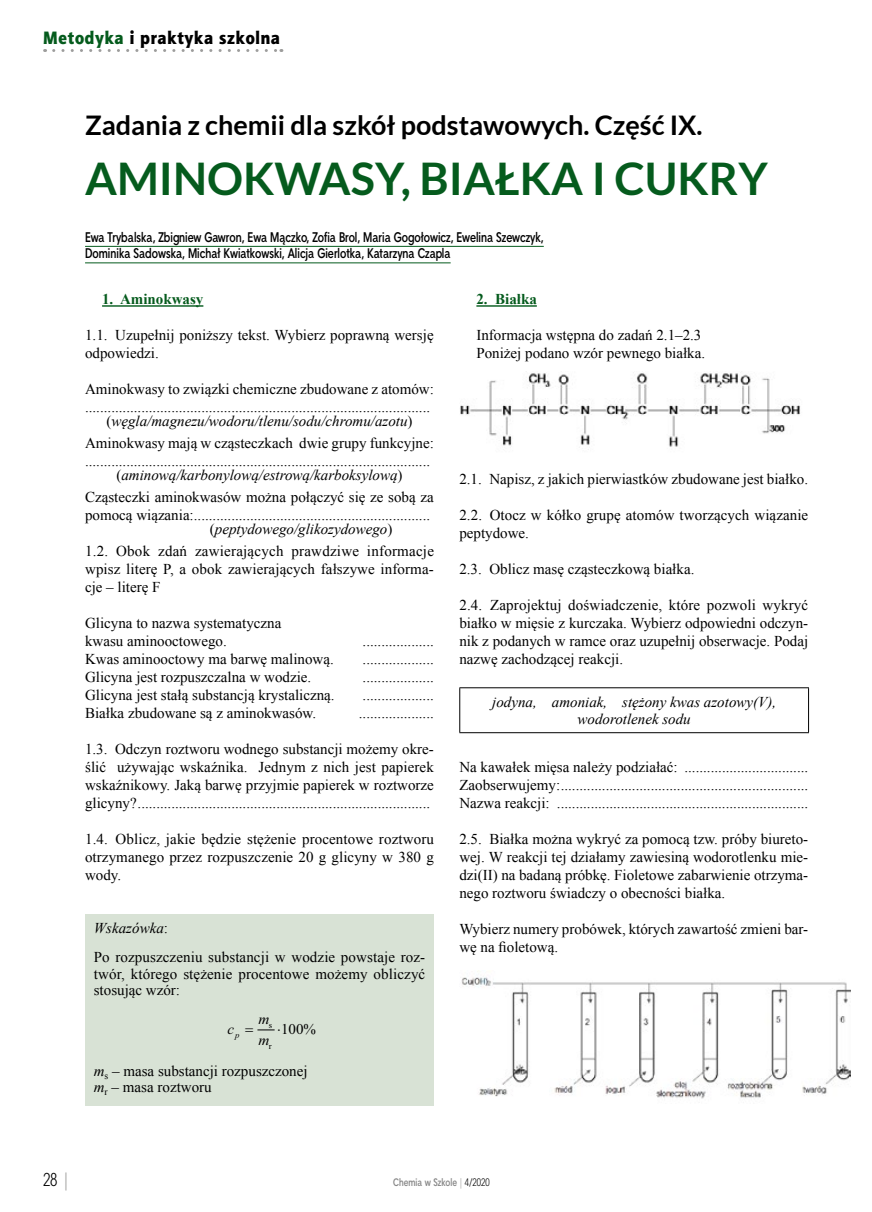
<style>
.page{position:relative;width:872px;height:1212px;background:#fff}
.page>*{position:absolute;margin:0;border:0;box-sizing:border-box;transform-origin:0 0}
.Title_zielony{font:700 45px "Lato";color:#055b1d}
.Title_zielony-2{font:700 27px "Lato";color:#000}
.t1{font:18px "Aerton Cnd EFN Black";letter-spacing:.04em;color:#000;scale:1.1 1}
.t2{font:18px "Straight Cnd EFN";color:#000}
.TXT__bez_wciecia{font:15px/18px "Times New Roman";color:#000}
.TXT__bez_wciecia-2{font:italic 15px/21.8px "Times New Roman";color:#000}
.TXT{font:15px "Times New Roman";color:#000}
.ZADANIE__metodyka{font:700 15px "Times New Roman";color:#055b1d}
.autor_zielony{font:700 13.5px "Straight Cnd EFN";color:#000}
.t3{font:700 10.5px "Straight Cnd EFN";color:#878787}
.t4{font:8.7px "Times New Roman";color:#000}
.t5{font:italic 8.7px "Times New Roman";color:#000}
.s1{color:#055b1d}
.s2{font-style:normal}
.s3{font-style:italic}
.s4{color:#9d9d9c}
.s5{font-weight:400;color:#9d9d9c}
.s6{font-weight:400;color:#000}
</style>
<div class="page">
<svg style="left:54px;top:49px;width:228px;height:3px"></svg>
<hr style="left:102px;top:305px;width:101px;height:2px;background:#055b1d">
<div style="left:85px;top:914px;width:349px;height:191px;background:#d8e2d5"></div>
<hr style="left:476px;top:305px;width:61px;height:2px;background:#055b1d">
<img style="left:460px;top:372px;width:340px;height:78px">
<hr style="left:459px;top:687px;width:350px;height:1px;background:#000">
<hr style="left:459px;top:688px;width:1px;height:44px;background:#000">
<hr style="left:808px;top:688px;width:1px;height:44px;background:#000">
<hr style="left:459px;top:732px;width:350px;height:1px;background:#000">
<img style="left:461px;top:970px;width:389px;height:129px">
<hr style="left:85px;top:246px;width:459px;height:1px;background:#055b1d">
<hr style="left:85px;top:262px;width:365px;height:1px;background:#055b1d">
<svg style="left:257px;top:1029px;width:18px;height:2px"></svg>
<p class="t1" style="left:43px;top:26px;width:217px"><span class="s1">Metodyka</span> i praktyka szkolna</p>
<p class="Title_zielony-2" style="left:85px;top:110px;width:619px">Zadania z chemii dla szkół podstawowych. Część IX.</p>
<p class="Title_zielony" style="left:85px;top:153px;width:684px">AMINOKWASY, BIAŁKA I CUKRY</p>
<p class="autor_zielony" style="left:85px;top:229px;width:460px">Ewa Trybalska, Zbigniew Gawron, Ewa Mączko, Zofia Brol, Maria Gogołowicz, Ewelina Szewczyk,</p>
<p class="autor_zielony" style="left:85px;top:245px;width:367px">Dominika Sadowska, Michał Kwiatkowski, Alicja Gierlotka, Katarzyna Czapla</p>
<p class="ZADANIE__metodyka" style="left:102px;top:288px;width:103px">1. Aminokwasy</p>
<p class="TXT__bez_wciecia" style="left:85px;top:326px;width:350px">1.1. Uzupełnij poniższy tekst. Wybierz poprawną wersję odpowiedzi.</p>
<p class="TXT__bez_wciecia" style="left:85px;top:380px;width:350px">Aminokwasy to związki chemiczne zbudowane z atomów: ............................................................................................</p>
<p class="TXT__bez_wciecia-2" style="left:106px;top:410px;width:308px"><span class="s2">(</span>węgla/magnezu/wodoru/tlenu/sodu/chromu/azotu<span class="s2">)</span></p>
<p class="TXT__bez_wciecia" style="left:85px;top:434px;width:350px">Aminokwasy mają w cząsteczkach dwie grupy funkcyjne:</p>
<p class="TXT__bez_wciecia" style="left:85px;top:452px;width:346px">............................................................................................</p>
<p class="TXT__bez_wciecia-2" style="left:116px;top:464px;width:288px"><span class="s2">(</span>aminową/karbonylową/estrową/karboksylową<span class="s2">)</span></p>
<p class="TXT__bez_wciecia" style="left:85px;top:488px;width:350px">Cząsteczki aminokwasów można połączyć się ze sobą za pomocą wiązania:...............................................................</p>
<p class="TXT__bez_wciecia-2" style="left:210px;top:518px;width:184px"><span class="s2">(</span>peptydowego/glikozydowego<span class="s2">)</span></p>
<p class="TXT__bez_wciecia" style="left:85px;top:542px;width:350px;text-align:justify">1.2. Obok zdań zawierających prawdziwe informacje wpisz literę P, a obok zawierających fałszywe informa&shy;cje – literę F</p>
<p class="TXT__bez_wciecia" style="left:85px;top:614px;width:198px">Glicyna to nazwa systematyczna kwasu aminooctowego.</p>
<p class="TXT__bez_wciecia" style="left:362px;top:632px;width:73px">...................</p>
<p class="TXT__bez_wciecia" style="left:85px;top:650px;width:250px">Kwas aminooctowy ma barwę malinową.</p>
<p class="TXT__bez_wciecia" style="left:362px;top:650px;width:73px">...................</p>
<p class="TXT__bez_wciecia" style="left:85px;top:668px;width:228px">Glicyna jest rozpuszczalna w wodzie.</p>
<p class="TXT__bez_wciecia" style="left:362px;top:668px;width:73px">...................</p>
<p class="TXT__bez_wciecia" style="left:85px;top:686px;width:251px">Glicyna jest stałą substancją krystaliczną.</p>
<p class="TXT__bez_wciecia" style="left:362px;top:686px;width:73px">...................</p>
<p class="TXT__bez_wciecia" style="left:85px;top:704px;width:233px">Białka zbudowane są z aminokwasów.</p>
<p class="TXT__bez_wciecia" style="left:359px;top:704px;width:76px">....................</p>
<p class="TXT__bez_wciecia" style="left:85px;top:740px;width:350px;text-align:justify">1.3. Odczyn roztworu wodnego substancji możemy okre&shy;ślić używając wskaźnika. Jednym z nich jest papierek wskaźnikowy. Jaką barwę przyjmie papierek w roztworze glicyny?..............................................................................</p>
<p class="TXT__bez_wciecia" style="left:85px;top:830px;width:350px;text-align:justify">1.4. Oblicz, jakie będzie stężenie procentowe roztworu otrzymanego przez rozpuszczenie 20 g glicyny w 380 g wody.</p>
<p class="TXT__bez_wciecia" style="left:94px;top:913px;width:333px;line-height:29.2px"><span class="s3">Wskazówka</span>:<br>Po rozpuszczeniu substancji w wodzie powstaje roz-</p>
<p class="TXT__bez_wciecia" style="left:94px;top:965px;width:333px;line-height:16.5px">twór, którego stężenie procentowe możemy obliczyć stosując wzór:</p>
<p class="TXT__bez_wciecia-2" style="left:227px;top:1017px;width:8px">c</p>
<p class="TXT__bez_wciecia-2" style="left:258px;top:1007px;width:12px">m m</p>
<p class="TXT__bez_wciecia" style="left:281px;top:1019px;width:36px">100%</p>
<p class="TXT__bez_wciecia" style="left:94px;top:1062px;width:215px;line-height:16.5px"><span class="s3">m</span><sub>s</sub> – masa substancji rozpuszczonej <span class="s3">m</span><sub>r</sub> – masa roztworu</p>
<p class="t4" style="left:269px;top:1019px;width:14px">⋅s</p>
<p class="t4" style="left:269px;top:1041px;width:4px">r</p>
<p class="t5" style="left:235px;top:1029px;width:6px">p</p>
<p class="ZADANIE__metodyka" style="left:476px;top:288px;width:62px">2. Białka</p>
<p class="TXT" style="left:476px;top:325px;width:226px">Informacja wstępna do zadań 2.1–2.3</p>
<p class="TXT" style="left:476px;top:343px;width:230px">Poniżej podano wzór pewnego białka.</p>
<p class="TXT__bez_wciecia" style="left:459px;top:470px;width:350px">2.1. Napisz, z jakich pierwiastków zbudowane jest białko.</p>
<p class="TXT__bez_wciecia" style="left:459px;top:506px;width:350px">2.2. Otocz w kółko grupę atomów tworzących wiązanie peptydowe.</p>
<p class="TXT__bez_wciecia" style="left:459px;top:560px;width:236px">2.3. Oblicz masę cząsteczkową białka.</p>
<p class="TXT__bez_wciecia" style="left:459px;top:596px;width:350px;text-align:justify">2.4. Zaprojektuj doświadczenie, które pozwoli wykryć białko w mięsie z kurczaka. Wybierz odpowiedni odczyn&shy;nik z podanych w ramce oraz uzupełnij obserwacje. Podaj nazwę zachodzącej reakcji.</p>
<p class="TXT__bez_wciecia-2" style="left:492px;top:693px;width:285px;line-height:16.5px;text-align:center">jodyna, amoniak, stężony kwas azotowy(V), wodorotlenek sodu</p>
<p class="TXT__bez_wciecia" style="left:459px;top:758px;width:350px">Na kawałek mięsa należy podziałać: .................................</p>
<p class="TXT__bez_wciecia" style="left:459px;top:776px;width:350px">Zaobserwujemy:..................................................................</p>
<p class="TXT__bez_wciecia" style="left:459px;top:794px;width:350px">Nazwa reakcji: ...................................................................</p>
<p class="TXT__bez_wciecia" style="left:459px;top:830px;width:350px;text-align:justify">2.5. Białka można wykryć za pomocą tzw. próby biureto&shy;wej. W reakcji tej działamy zawiesiną wodorotlenku mie&shy;dzi(II) na badaną próbkę. Fioletowe zabarwienie otrzyma&shy;nego roztworu świadczy o obecności białka.</p>
<p class="TXT__bez_wciecia" style="left:459px;top:920px;width:350px">Wybierz numery probówek, których zawartość zmieni bar&shy;wę na fioletową.</p>
<p class="t2" style="left:43px;top:1168px;width:27px">28 <span class="s4">|</span></p>
<p class="t3" style="left:393px;top:1175px;width:98px">Chemia w Szkole <span class="s5">|</span> <span class="s6">4/2020</span></p>
</div>
